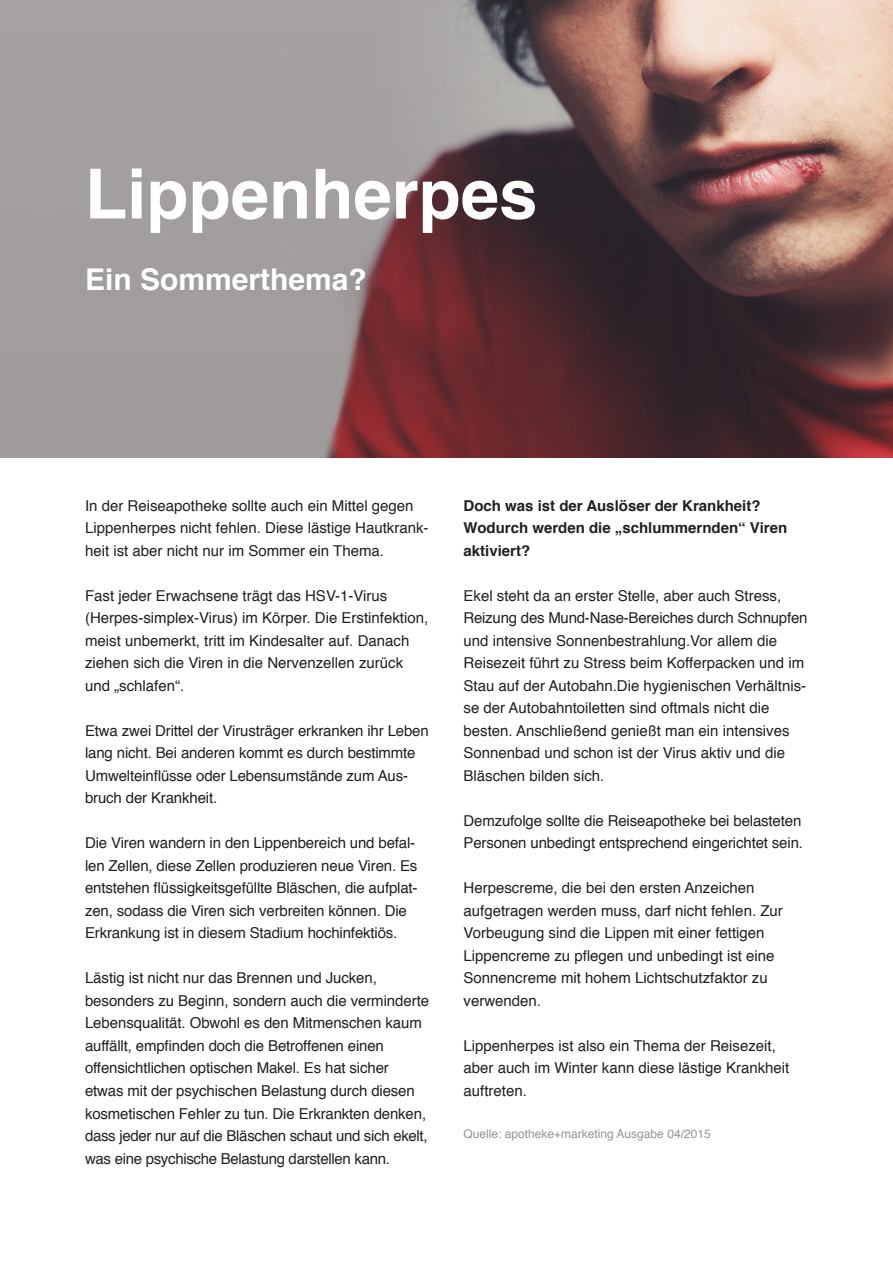
<style>
.page{position:relative;width:893px;height:1263px;background:#fff}
.page>*{position:absolute;margin:0;border:0;box-sizing:border-box;transform-origin:0 0}
.t1{font:700 69px "Helvetica";color:#fff}
.t2{font:700 30px "Helvetica";color:#fff}
.t3{font:15px/22.5px "Helvetica";color:#231f20}
.t4{font:700 15px/22.5px "Helvetica";color:#231f20}
.t5{font:12px "Helvetica";color:#939598}
</style>
<div class="page">
<img style="left:0;top:0;width:893px;height:457px">
<h1 class="t1" style="left:85px;top:138px;width:454px">Lippenherpes</h1>
<h2 class="t2" style="left:85px;top:256px;width:283px">Ein Sommerthema?</h2>
<p class="t3" style="left:85px;top:495px;width:345px">In der Reiseapotheke sollte auch ein Mittel gegen<br>Lippenherpes nicht fehlen. Diese lästige Hautkrank&shy;heit ist aber nicht nur im Sommer ein Thema.</p>
<p class="t3" style="left:85px;top:585px;width:345px">Fast jeder Erwachsene trägt das HSV-1-Virus (Herpes-simplex-Virus) im Körper. Die Erstinfektion, meist unbemerkt, tritt im Kindesalter auf. Danach ziehen sich die Viren in die Nervenzellen zurück und „schlafen“.</p>
<p class="t3" style="left:85px;top:720px;width:345px">Etwa zwei Drittel der Virusträger erkranken ihr Leben lang nicht. Bei anderen kommt es durch bestimmte Umwelteinflüsse oder Lebensumstände zum Aus&shy;bruch der Krankheit.</p>
<p class="t3" style="left:85px;top:832px;width:334px">Die Viren wandern in den Lippenbereich und befal&shy;len Zellen, diese Zellen produzieren neue Viren. Es entstehen flüssigkeitsgefüllte Bläschen, die aufplat&shy;zen, sodass die Viren sich verbreiten können. Die Erkrankung ist in diesem Stadium hochinfektiös.</p>
<p class="t3" style="left:85px;top:967px;width:346px">Lästig ist nicht nur das Brennen und Jucken, besonders zu Beginn, sondern auch die verminderte Lebensqualität. Obwohl es den Mitmenschen kaum auffällt, empfinden doch die Betroffenen einen offensichtlichen optischen Makel. Es hat sicher etwas mit der psychischen Belastung durch diesen kosmetischen Fehler zu tun. Die Erkrankten denken, dass jeder nur auf die Bläschen schaut und sich ekelt, was eine psychische Belastung darstellen kann.</p>
<p class="t4" style="left:463px;top:495px;width:325px">Doch was ist der Auslöser der Krankheit?<br>Wodurch werden die „schlummernden“ Viren aktiviert?</p>
<p class="t3" style="left:463px;top:585px;width:345px">Ekel steht da an erster Stelle, aber auch Stress, Reizung des Mund-Nase-Bereiches durch Schnupfen und intensive Sonnenbestrahlung.Vor allem die Reisezeit führt zu Stress beim Kofferpacken und im Stau auf der Autobahn.Die hygienischen Verhältnis&shy;se der Autobahntoiletten sind oftmals nicht die besten. Anschließend genießt man ein intensives Sonnenbad und schon ist der Virus aktiv und die Bläschen bilden sich.</p>
<p class="t3" style="left:463px;top:810px;width:341px">Demzufolge sollte die Reiseapotheke bei belasteten<br>Personen unbedingt entsprechend eingerichtet sein.</p>
<p class="t3" style="left:463px;top:877px;width:321px">Herpescreme, die bei den ersten Anzeichen aufgetragen werden muss, darf nicht fehlen. Zur Vorbeugung sind die Lippen mit einer fettigen Lippencreme zu pflegen und unbedingt ist eine Sonnencreme mit hohem Lichtschutzfaktor zu verwenden.</p>
<p class="t3" style="left:463px;top:1035px;width:327px">Lippenherpes ist also ein Thema der Reisezeit, aber auch im Winter kann diese lästige Krankheit auftreten.</p>
<p class="t5" style="left:463px;top:1124px;width:249px">Quelle: apotheke+marketing Ausgabe 04/2015</p>
</div>
